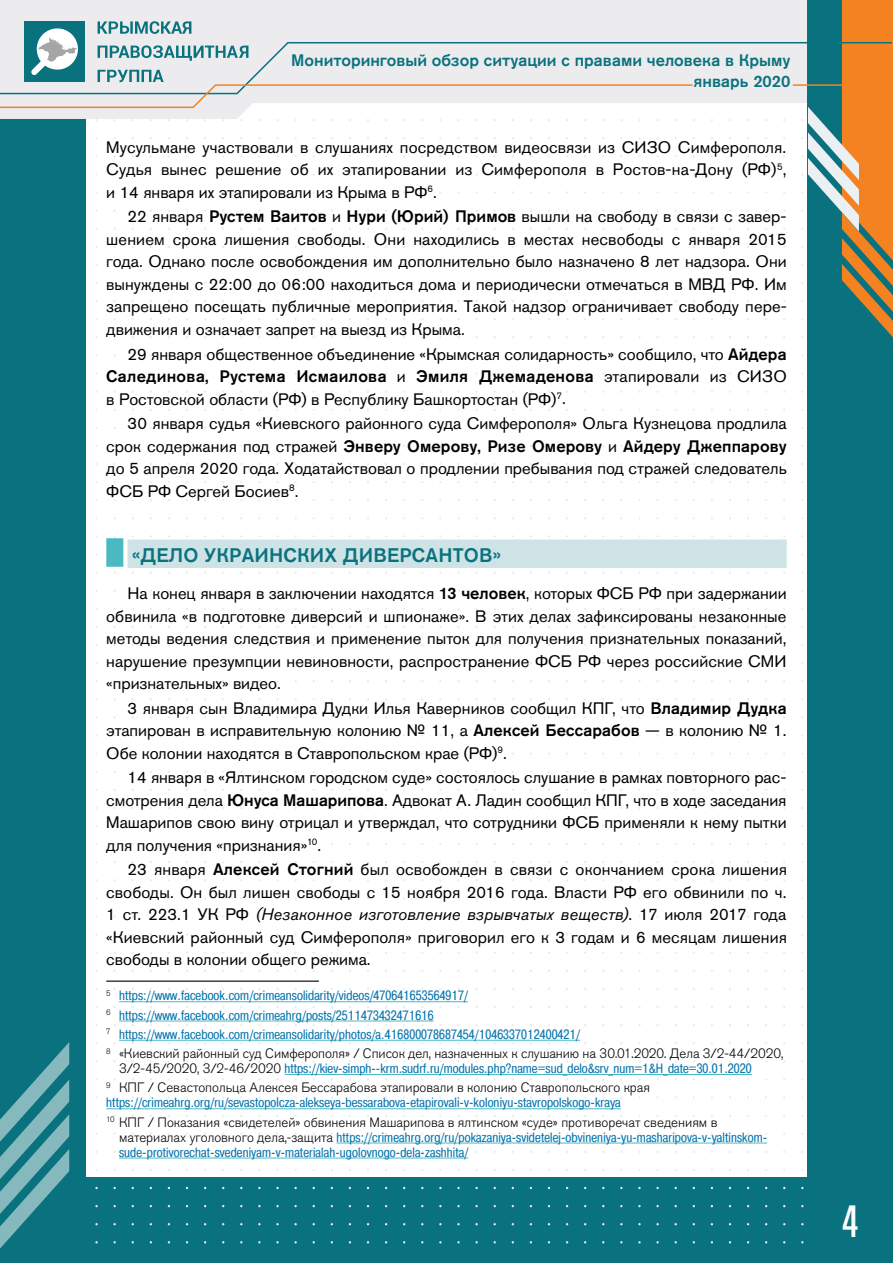
<style>
.page{position:relative;width:893px;height:1263px;background:#fff}
.page>*{position:absolute;margin:0;border:0;box-sizing:border-box;transform-origin:0 0}
.t1{font:500 condensed 45px "Akzidenz Grotesk Pro";color:#fff}
.t2{font:500 19.5px "Akzidenz Grotesk Pro";letter-spacing:.01em;color:#0a727e}
.t3{font:16.5px/22.5px "Akzidenz Grotesk Pro";color:#000;text-align:justify}
.t4{font:500 16.5px/20.7px "Akzidenz Grotesk Pro";color:#0a727e;text-align:right}
.t5{font:13.5px/19.2px "Pragmatica Cond C";letter-spacing:.01em;color:#0976ae}
.t6{font:300 13.5px "Akzidenz Grotesk Pro";color:#000}
.s1{font-weight:500}
.s2{font-style:italic}
.s3{font-family:"Akzidenz Grotesk Pro";font-weight:300;color:#000}
</style>
<div class="page">
<div style="left:0;top:1178px;width:893px;height:85px;background:#0a727e"></div>
<div style="left:0;top:0;width:85px;height:1263px;background:#0a727e"></div>
<svg style="left:0;top:0;width:808px;height:119px;fill:#ececee"></svg>
<div style="left:808px;top:0;width:85px;height:1263px;background:#0a727e"></div>
<svg style="left:842px;top:0;width:51px;height:338px"></svg>
<svg style="left:801px;top:101px;width:58px;height:130px"></svg>
<svg style="left:0;top:1042px;width:69px;height:206px"></svg>
<div style="left:24px;top:21px;width:61px;height:61px;background:#0a727e"></div>
<svg style="left:38px;top:28px;width:39px;height:13px"></svg>
<svg style="left:98px;top:21px;width:20px;height:13px"></svg>
<svg style="left:120px;top:21px;width:13px;height:13px"></svg>
<svg style="left:135px;top:21px;width:24px;height:13px"></svg>
<svg style="left:161px;top:21px;width:10px;height:13px"></svg>
<svg style="left:171px;top:21px;width:20px;height:13px"></svg>
<svg style="left:0;top:41px;width:893px;height:54px;background:#cdd4d0"></svg>
<svg style="left:0;top:83px;width:694px;height:26px"></svg>
<hr style="left:793px;top:84px;width:100px;height:2px;background:#f48220">
<div style="left:128px;top:539px;width:659px;height:29px;background:#cee3e5"></div>
<div style="left:106px;top:538px;width:17px;height:29px;background:#4bb9c2"></div>
<hr style="left:106px;top:980px;width:213px;height:2px;background:#000">
<hr style="left:119px;top:1001px;width:349px;height:1px;background:#4bb9c2">
<hr style="left:119px;top:1021px;width:315px;height:1px;background:#4bb9c2">
<hr style="left:119px;top:1040px;width:461px;height:1px;background:#4bb9c2">
<hr style="left:284px;top:1074px;width:468px;height:1px;background:#4bb9c2">
<hr style="left:106px;top:1108px;width:515px;height:1px;background:#4bb9c2">
<hr style="left:336px;top:1143px;width:431px;height:1px;background:#4bb9c2">
<hr style="left:119px;top:1158px;width:349px;height:1px;background:#4bb9c2">
<p class="t4" style="left:291px;top:49px;width:501px">Мониторинговый обзор ситуации с правами человека в Крыму январь 2020</p>
<p class="t3" style="left:106px;top:136px;width:682px">Мусульмане участвовали в слушаниях посредством видеосвязи из СИЗО Симферополя.<br>Судья вынес решение об их этапировании из Симферополя в Ростов-на-Дону (РФ)<sup>5</sup>, и 14 января их этапировали из Крыма в РФ<sup>6</sup>.</p>
<p class="t3" style="left:106px;top:205px;width:682px;text-indent:21px">22 января <span class="s1">Рустем Ваитов</span> и <span class="s1">Нури (Юрий) Примов</span> вышли на свободу в связи с завер&shy;шением срока лишения свободы. Они находились в местах несвободы с января 2015 года. Однако после освобождения им дополнительно было назначено 8 лет надзора. Они вынуждены с 22:00 до 06:00 находиться дома и периодически отмечаться в МВД РФ. Им запрещено посещать публичные мероприятия. Такой надзор ограничивает свободу пере&shy;движения и означает запрет на выезд из Крыма.</p>
<p class="t3" style="left:106px;top:342px;width:682px;text-indent:21px">29 января общественное объединение «Крымская солидарность» сообщило, что <span class="s1">Айдера Салединова, Рустема Исмаилова</span> и <span class="s1">Эмиля Джемаденова</span> этапировали из СИЗО в Ростовской области (РФ) в Республику Башкортостан (РФ)<sup>7</sup>.</p>
<p class="t3" style="left:106px;top:412px;width:682px;text-indent:21px">30 января судья «Киевского районного суда Симферополя» Ольга Кузнецова продлила срок содержания под стражей <span class="s1">Энверу Омерову, Ризе Омерову</span> и <span class="s1">Айдеру Джеппарову </span>до 5 апреля 2020 года. Ходатайствовал о продлении пребывания под стражей следователь ФСБ РФ Сергей Босиев<sup>8</sup>.</p>
<p class="t2" style="left:132px;top:542px;width:371px">«ДЕЛО УКРАИНСКИХ ДИВЕРСАНТОВ»</p>
<p class="t3" style="left:106px;top:582px;width:682px;text-indent:21px">На конец января в заключении находятся <span class="s1">13 человек</span>, которых ФСБ РФ при задержании обвинила «в подготовке диверсий и шпионаже». В этих делах зафиксированы незаконные методы ведения следствия и применение пыток для получения признательных показаний, нарушение презумпции невиновности, распространение ФСБ РФ через российские СМИ «признательных» видео.</p>
<p class="t3" style="left:106px;top:697px;width:682px;text-indent:21px">3 января сын Владимира Дудки Илья Каверников сообщил КПГ, что <span class="s1">Владимир Дудка </span>этапирован в исправительную колонию № 11, а <span class="s1">Алексей Бессарабов</span> — в колонию № 1.<br>Обе колонии находятся в Ставропольском крае (РФ)<sup>9</sup>.</p>
<p class="t3" style="left:106px;top:766px;width:682px;text-indent:21px">14 января в «Ялтинском городском суде» состоялось слушание в рамках повторного рас&shy;смотрения дела <span class="s1">Юнуса Машарипова</span>. Адвокат А. Ладин сообщил КПГ, что в ходе заседания Машарипов свою вину отрицал и утверждал, что сотрудники ФСБ применяли к нему пытки для получения «признания»<sup>10</sup>.</p>
<p class="t3" style="left:106px;top:858px;width:682px;text-indent:21px">23 января <span class="s1">Алексей Стогний</span> был освобожден в связи с окончанием срока лишения свободы. Он был лишен свободы с 15 ноября 2016 года. Власти РФ его обвинили по ч.<br>1 ст. 223.1 УК РФ <span class="s2">(Незаконное изготовление взрывчатых веществ)</span>. 17 июля 2017 года «Киевский районный суд Симферополя» приговорил его к 3 годам и 6 месяцам лишения свободы в колонии общего режима.</p>
<p class="t5" style="left:106px;top:986px;width:475px"><sup>5</sup> https://www.facebook.com/crimeansolidarity/videos/470641653564917/<br><sup>6</sup> https://www.facebook.com/crimeahrg/posts/2511473432471616<br><sup>7</sup> https://www.facebook.com/crimeansolidarity/photos/a.416800078687454/1046337012400421/</p>
<p class="t6" style="left:106px;top:1045px;width:678px"><sup>8</sup> «Киевский районный суд Симферополя» / Список дел, назначенных к слушанию на 30.01.2020. Дела 3/2-44/2020,</p>
<p class="t5" style="left:119px;top:1059px;width:634px"><span class="s3">3/2-45/2020, 3/2-46/2020</span> https://kiev-simph--krm.sudrf.ru/modules.php?name=sud_delo&amp;srv_num=1&amp;H_date=30.01.2020</p>
<p class="t6" style="left:106px;top:1079px;width:545px"><sup>9</sup> КПГ / Севастопольца Алексея Бессарабова этапировали в колонию Ставропольского края</p>
<p class="t5" style="left:106px;top:1093px;width:516px">https://crimeahrg.org/ru/sevastopolcza-alekseya-bessarabova-etapirovali-v-koloniyu-stavropolskogo-kraya</p>
<p class="t6" style="left:106px;top:1113px;width:612px"><sup>10</sup> КПГ / Показания «свидетелей» обвинения Машарипова в ялтинском «суде» противоречат сведениям в</p>
<p class="t5" style="left:119px;top:1129px;width:650px;line-height:15px"><span class="s3">материалах уголовного дела,-защита</span> https://crimeahrg.org/ru/pokazaniya-svidetelej-obvineniya-yu-masharipova-v-yaltinskom&shy;sude-protivorechat-svedeniyam-v-materialah-ugolovnogo-dela-zashhita/</p>
<h1 class="t1" style="left:842px;top:1192px;width:17px">4</h1>
</div>
